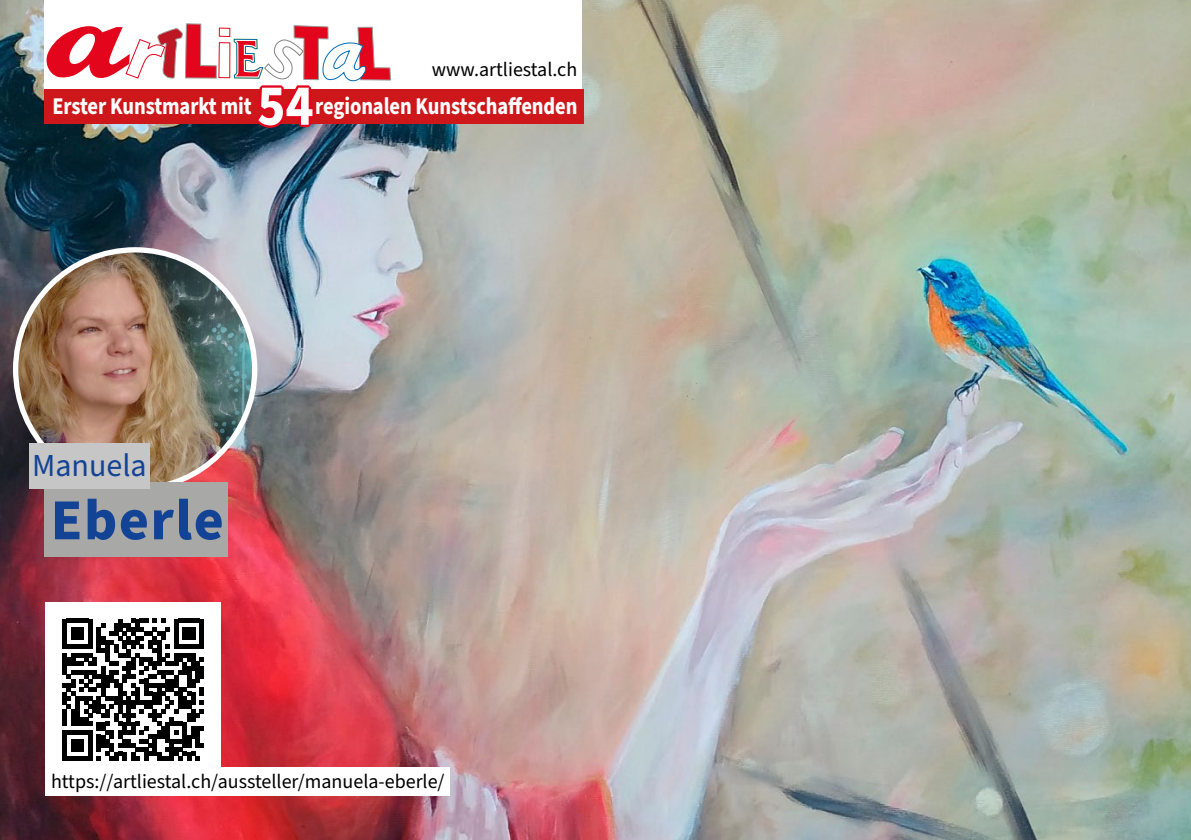
<style>
.page{position:relative;width:1191px;height:840px;background:#fff}
.page>*{position:absolute;margin:0;border:0;box-sizing:border-box;transform-origin:0 0}
.t1{font:700 58.4px "Source Sans Pro";color:#fff;scale:.91 1}
.t2{font:700 58px "Source Sans Pro";letter-spacing:.025em;color:#134395}
.t3{font:32px "Source Sans Pro";color:#134395}
.t4{font:700 24px "Source Sans Pro";letter-spacing:-.005em;color:#fff;scale:.85 1}
.t5{font:20px "Source Sans Pro";color:#000}
</style>
<div class="page">
<img style="left:0;top:0;width:1191px;height:839px">
<div style="left:45px;top:0;width:537px;height:119px;background:#fff"></div>
<svg style="left:46px;top:23px;width:171px;height:56px"></svg>
<div style="left:219px;top:28px;width:11px;height:9px;border:1px solid #e3051b"></div>
<div style="left:218px;top:42px;width:12px;height:36px;border:1px solid #e3051b"></div>
<div style="left:45px;top:89px;width:539px;height:34px;background:#cd171a"></div>
<svg style="left:233px;top:25px;width:158px;height:105px"></svg>
<img style="left:16px;top:250px;width:239px;height:239px;border-radius:119px">
<div style="left:45px;top:482px;width:183px;height:74px;background:#a8a8a7"></div>
<div style="left:29px;top:443px;width:120px;height:45px;background:#c6c6c6"></div>
<div style="left:45px;top:601px;width:176px;height:176px;background:#fff"></div>
<svg style="left:62px;top:618px;width:142px;height:142px"></svg>
<div style="left:45px;top:767px;width:405px;height:28px;background:#fff"></div>
<p class="t5" style="left:432px;top:56px;width:147px">www.artliestal.ch</p>
<h1 class="t1" style="left:257px;top:66px;width:64px">54</h1>
<p class="t4" style="left:52px;top:90px;width:236px">Erster Kunstmarkt mit</p>
<p class="t4" style="left:315px;top:90px;width:310px">regionalen Kunstschaffenden</p>
<h3 class="t3" style="left:32px;top:444px;width:116px">Manuela</h3>
<h2 class="t2" style="left:51px;top:480px;width:175px">Eberle</h2>
<p class="t5" style="left:51px;top:767px;width:395px">https://artliestal.ch/aussteller/manuela-eberle/</p>
</div>
